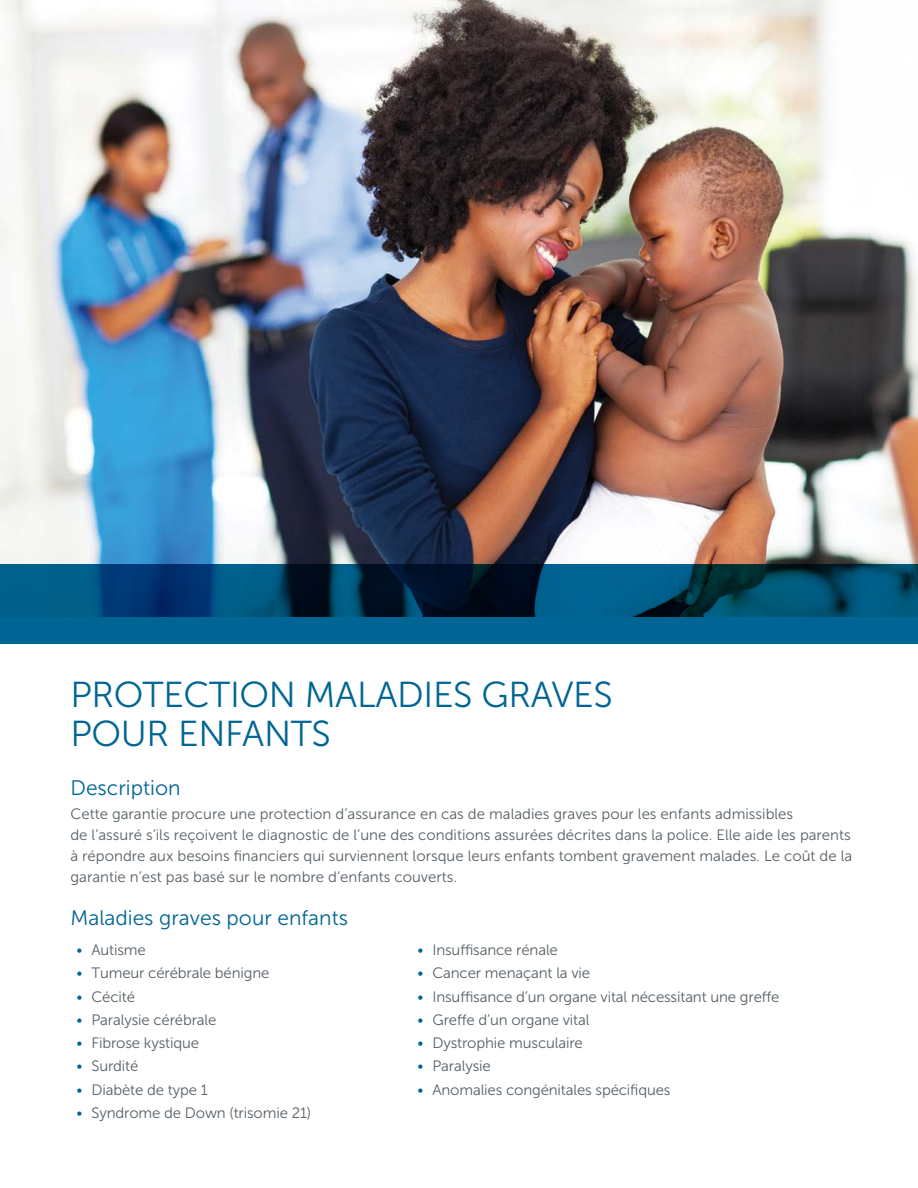
<style>
.page{position:relative;width:918px;height:1188px;background:#fff}
.page>*{position:absolute;margin:0;border:0;box-sizing:border-box;transform-origin:0 0}
.Header_1{font:36px/39px "Museo Sans 300";letter-spacing:-.01em;color:#006594}
.Header_2{font:21px "Museo Sans 300";color:#006594}
.Copy_text{font:15px/21px "Museo Sans 300";color:#576066}
.Bullet_text{font:15px "Museo Sans 300";letter-spacing:-.01em;color:#576066}
.s1{color:#006594}
</style>
<div class="page">
<img style="left:0;top:0;width:918px;height:565px">
<svg style="left:0;top:565px;width:918px;height:79px;background:#004c73"></svg>
<h1 class="Header_1" style="left:70px;top:675px;width:544px">PROTECTION MALADIES GRAVES<br>POUR ENFANTS</h1>
<h2 class="Header_2" style="left:70px;top:777px;width:112px">Description</h2>
<p class="Copy_text" style="left:70px;top:803px;width:783px">Cette garantie procure une protection d’assurance en cas de maladies graves pour les enfants admissibles<br>de l’assuré s’ils reçoivent le diagnostic de l’une des conditions assurées décrites dans la police. Elle aide les parents à répondre aux besoins financiers qui surviennent lorsque leurs enfants tombent gravement malades. Le coût de la garantie n’est pas basé sur le nombre d’enfants couverts.</p>
<h2 class="Header_2" style="left:70px;top:907px;width:279px">Maladies graves pour enfants</h2>
<p class="Bullet_text" style="left:76px;top:942px;width:71px"><span class="s1">•</span> Autisme</p>
<p class="Bullet_text" style="left:417px;top:942px;width:142px"><span class="s1">•</span> Insuffisance rénale</p>
<p class="Bullet_text" style="left:76px;top:965px;width:195px"><span class="s1">•</span> Tumeur cérébrale bénigne</p>
<p class="Bullet_text" style="left:417px;top:965px;width:174px"><span class="s1">•</span> Cancer menaçant la vie</p>
<p class="Bullet_text" style="left:76px;top:988px;width:60px"><span class="s1">•</span> Cécité</p>
<p class="Bullet_text" style="left:417px;top:988px;width:364px"><span class="s1">•</span> Insuffisance d’un organe vital nécessitant une greffe</p>
<p class="Bullet_text" style="left:76px;top:1012px;width:141px"><span class="s1">•</span> Paralysie cérébrale</p>
<p class="Bullet_text" style="left:417px;top:1012px;width:174px"><span class="s1">•</span> Greffe d’un organe vital</p>
<p class="Bullet_text" style="left:76px;top:1035px;width:124px"><span class="s1">•</span> Fibrose kystique</p>
<p class="Bullet_text" style="left:417px;top:1035px;width:167px"><span class="s1">•</span> Dystrophie musculaire</p>
<p class="Bullet_text" style="left:76px;top:1058px;width:63px"><span class="s1">•</span> Surdité</p>
<p class="Bullet_text" style="left:417px;top:1058px;width:75px"><span class="s1">•</span> Paralysie</p>
<p class="Bullet_text" style="left:76px;top:1081px;width:133px"><span class="s1">•</span> Diabète de type 1</p>
<p class="Bullet_text" style="left:417px;top:1081px;width:255px"><span class="s1">•</span> Anomalies congénitales spécifiques</p>
<p class="Bullet_text" style="left:76px;top:1105px;width:236px"><span class="s1">•</span> Syndrome de Down (trisomie 21)</p>
</div>
